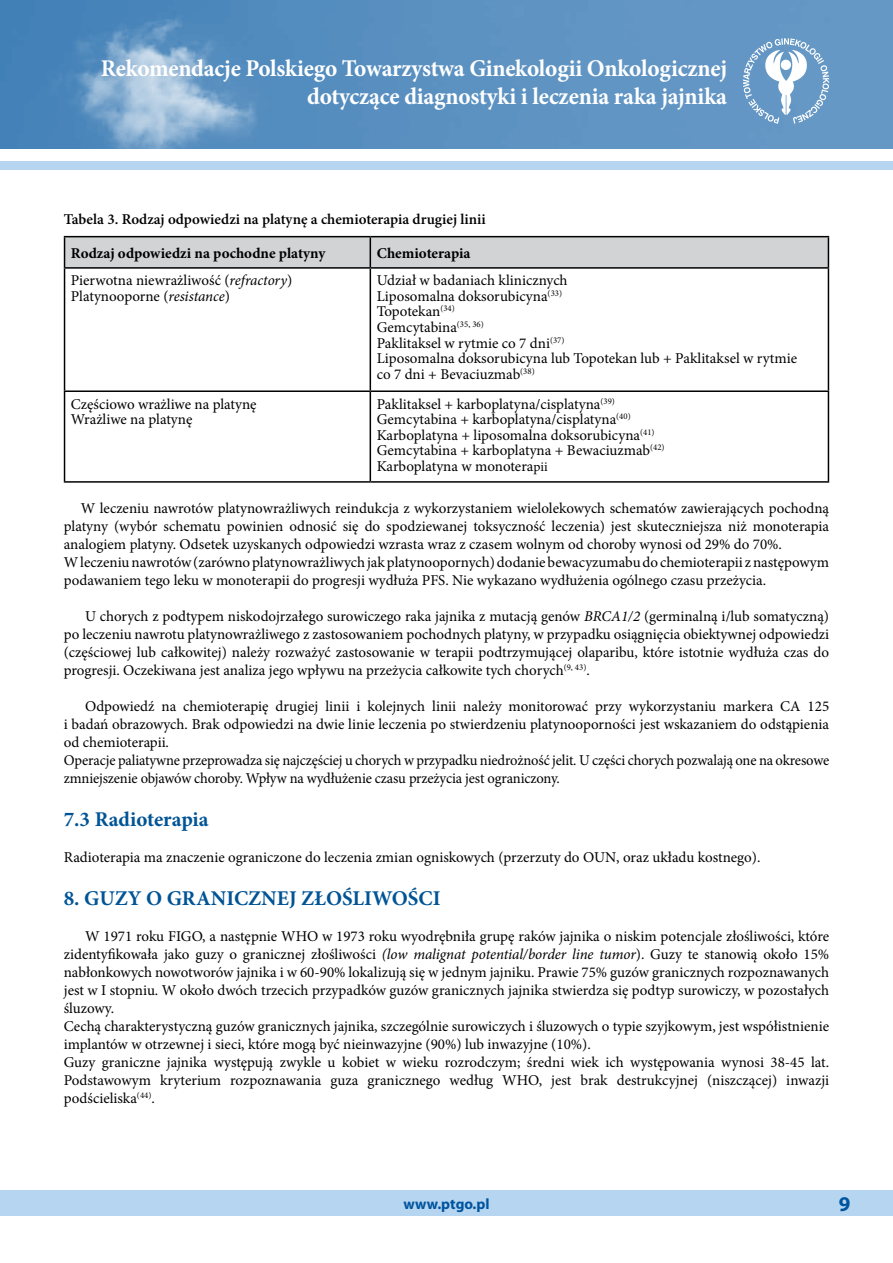
<style>
.page{position:relative;width:893px;height:1263px;background:#fff}
.page>*{position:absolute;margin:0;border:0;box-sizing:border-box;transform-origin:0 0}
.t1{font:700 24px/28.8px "Minion Pro";letter-spacing:-.01em;color:#fff;text-align:right}
.t2{font:700 21px "Minion Pro";color:#005495}
.t3{font:700 21px "Myriad Pro";color:#00549e}
.t4{font:15px/18px "Minion Pro";color:#000}
.t5{font:600 15px "Minion Pro";color:#000}
.t6{font:700 15px "Minion Pro";color:#000}
.t7{font:700 15px "Myriad Pro";color:#00549e}
.s1{font-style:italic}
.s2{font-size:13.5px}
</style>
<div class="page">
<div style="left:0;top:162px;width:893px;height:8px;background:#b5d5f0"></div>
<img style="left:1px;top:0;width:892px;height:149px">
<img style="left:0;top:0;width:1px;height:149px">
<div style="left:0;top:1191px;width:893px;height:25px;background:#b5d5f0"></div>
<svg style="left:743px;top:38px;width:86px;height:86px"></svg>
<div style="left:65px;top:237px;width:763px;height:30px;background:#d1d3d4"></div>
<hr style="left:64px;top:267px;width:306px;height:2px;background:#000">
<hr style="left:64px;top:269px;width:1px;height:121px;background:#000">
<hr style="left:370px;top:267px;width:459px;height:2px;background:#000">
<hr style="left:370px;top:269px;width:1px;height:121px;background:#000">
<hr style="left:828px;top:269px;width:1px;height:121px;background:#000">
<hr style="left:64px;top:390px;width:306px;height:2px;background:#000">
<hr style="left:64px;top:392px;width:1px;height:89px;background:#000">
<hr style="left:370px;top:390px;width:459px;height:2px;background:#000">
<hr style="left:370px;top:392px;width:1px;height:89px;background:#000">
<hr style="left:828px;top:392px;width:1px;height:89px;background:#000">
<hr style="left:64px;top:481px;width:306px;height:2px;background:#000">
<hr style="left:370px;top:481px;width:459px;height:2px;background:#000">
<hr style="left:64px;top:236px;width:306px;height:1px;background:#000">
<hr style="left:64px;top:237px;width:1px;height:30px;background:#000">
<hr style="left:370px;top:236px;width:459px;height:1px;background:#000">
<hr style="left:370px;top:237px;width:1px;height:30px;background:#000">
<hr style="left:828px;top:237px;width:1px;height:30px;background:#000">
<h1 class="t1" style="left:101px;top:53px;width:628px">Rekomendacje Polskiego Towarzystwa Ginekologii Onkologicznej dotyczące diagnostyki i leczenia raka jajnika</h1>
<p class="t5" style="left:64px;top:208px;width:423px">Tabela 3. Rodzaj odpowiedzi na platynę a chemioterapia drugiej linii</p>
<p class="t6" style="left:71px;top:242px;width:256px">Rodzaj odpowiedzi na pochodne platyny</p>
<p class="t6" style="left:377px;top:242px;width:95px">Chemioterapia</p>
<p class="t4" style="left:71px;top:273px;width:223px;line-height:15.6px">Pierwotna niewrażliwość (<span class="s1">refractory</span>)<br>Platynooporne (<span class="s1">resistance</span>)</p>
<p class="t4" style="left:377px;top:273px;width:422px;line-height:15.6px">Udział w badaniach klinicznych<br>Liposomalna doksorubicyna<sup>(33)<br></sup>Topotekan<sup>(34)<br></sup>Gemcytabina<sup>(35,</sup> <sup>36)<br></sup>Paklitaksel w rytmie co 7 dni<sup>(37)<br></sup>Liposomalna doksorubicyna lub Topotekan lub + Paklitaksel w rytmie co 7 dni + Bevaciuzmab<sup>(38)</sup></p>
<p class="t4" style="left:71px;top:396px;width:187px;line-height:15.6px">Częściowo wrażliwe na platynę<br>Wrażliwe na platynę</p>
<p class="t4" style="left:377px;top:396px;width:289px;line-height:15.6px">Paklitaksel + karboplatyna/cisplatyna<sup>(39)<br></sup>Gemcytabina + karboplatyna/cisplatyna<sup>(40)<br></sup>Karboplatyna + liposomalna doksorubicyna<sup>(41)<br></sup>Gemcytabina + karboplatyna + Bewaciuzmab<sup>(42)<br></sup>Karboplatyna w monotera<span class="s2">pii</span></p>
<p class="t4" style="left:64px;top:499px;width:767px;text-indent:17px">W leczeniu nawrotów platynowrażliwych reindukcja z wykorzystaniem wielolekowych schematów zawierających pochodną platyny (wybór schematu powinien odnosić się do spodziewanej toksyczność leczenia) jest skuteczniejsza niż monoterapia analogiem platyny. Odsetek uzyskanych odpowiedzi wzrasta wraz z czasem wolnym od choroby wynosi od 29% do 70%.<br>W leczeniu nawrotów (zarówno platynowrażliwych jak platynoopornych) dodanie bewacyzumabu do chemioterapii z następowym podawaniem tego leku w monoterapii do progresji wydłuża PFS. Nie wykazano wydłużenia ogólnego czasu przeżycia.</p>
<p class="t4" style="left:64px;top:607px;width:767px;text-align:justify;text-indent:21px">U chorych z podtypem niskodojrzałego surowiczego raka jajnika z mutacją genów <span class="s1">BRCA1/2</span> (germinalną i/lub somatyczną) po leczeniu nawrotu platynowrażliwego z zastosowaniem pochodnych platyny, w przypadku osiągnięcia obiektywnej odpowiedzi (częściowej lub całkowitej) należy rozważyć zastosowanie w terapii podtrzymującej olaparibu, które istotnie wydłuża czas do progresji. Oczekiwana jest analiza jego wpływu na przeżycia całkowite tych chorych<sup>(9,</sup> <sup>43)</sup>.</p>
<p class="t4" style="left:64px;top:697px;width:767px;text-indent:21px">Odpowiedź na chemioterapię drugiej linii i kolejnych linii należy monitorować przy wykorzystaniu markera CA 125 i badań obrazowych. Brak odpowiedzi na dwie linie leczenia po stwierdzeniu platynooporności jest wskazaniem do odstąpienia od chemioterapii.<br>Operacje paliatywne przeprowadza się najczęściej u chorych w przypadku niedrożność jelit. U części chorych pozwalają one na okresowe zmniejszenie objawów choroby. Wpływ na wydłużenie czasu przeżycia jest ograniczony.</p>
<h2 class="t2" style="left:64px;top:804px;width:146px">7.3 Radioterapia</h2>
<p class="t4" style="left:64px;top:848px;width:698px">Radioterapia ma znaczenie ograniczone do leczenia zmian ogniskowych (przerzuty do OUN, oraz układu kostnego).</p>
<h2 class="t2" style="left:64px;top:883px;width:378px">8. GUZY O GRANICZNEJ ZŁOŚLIWOŚCI</h2>
<p class="t4" style="left:64px;top:927px;width:767px;text-indent:21px">W 1971 roku FIGO, a następnie WHO w 1973 roku wyodrębniła grupę raków jajnika o niskim potencjale złośliwości, które zidentyfikowała jako guzy o granicznej złośliwości <span class="s1">(low malignat potential/border line tumor</span>). Guzy te stanowią około 15% nabłonkowych nowotworów jajnika i w 60-90% lokalizują się w jednym jajniku. Prawie 75% guzów granicznych rozpoznawanych jest w I stopniu. W około dwóch trzecich przypadków guzów granicznych jajnika stwierdza się podtyp surowiczy, w pozostałych śluzowy.<br>Cechą charakterystyczną guzów granicznych jajnika, szczególnie surowiczych i śluzowych o typie szyjkowym, jest współistnienie implantów w otrzewnej i sieci, które mogą być nieinwazyjne (90%) lub inwazyjne (10%).<br>Guzy graniczne jajnika występują zwykle u kobiet w wieku rozrodczym; średni wiek ich występowania wynosi 38-45 lat.<br>Podstawowym kryterium rozpoznawania guza granicznego według WHO, jest brak destrukcyjnej (niszczącej) inwazji podścieliska<sup>(44)</sup>.</p>
<p class="t7" style="left:403px;top:1194px;width:88px">www.ptgo.pl</p>
<h2 class="t3" style="left:839px;top:1190px;width:13px">9</h2>
</div>
